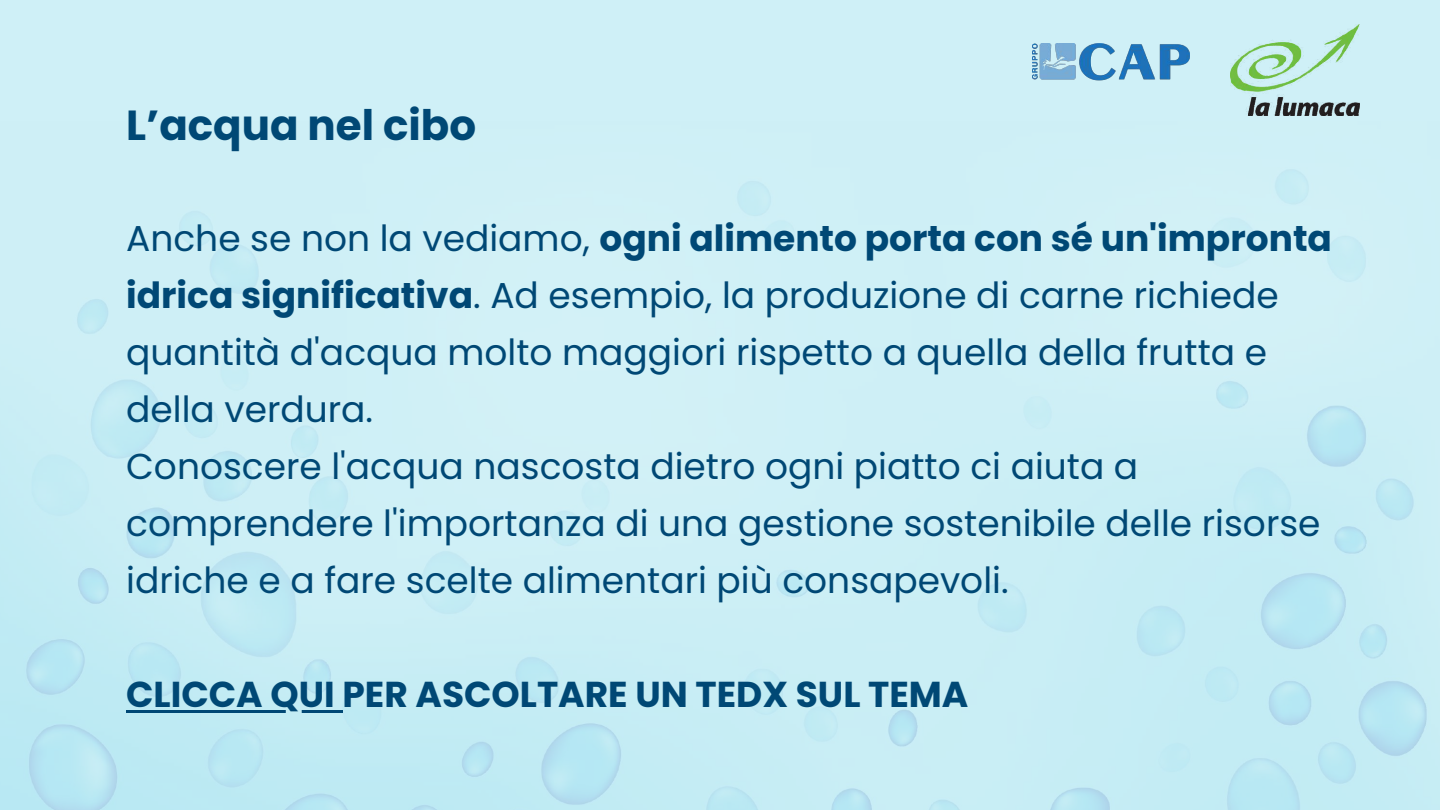
<style>
.page{position:relative;width:1440px;height:810px;background:#cff0f7}
.page>*{position:absolute;margin:0;border:0;box-sizing:border-box;transform-origin:0 0}
.t1{font:700 42px "Poppins";color:#004875}
.t2{font:36px/57px "Poppins";color:#004875}
.t3{font:700 36px "Poppins";color:#004875}
.s1{font-weight:700}
</style>
<div class="page">
<img style="left:0;top:170px;width:1427px;height:640px">
<img style="left:1033px;top:43px;width:157px;height:38px">
<img style="left:1231px;top:25px;width:128px;height:91px">
<hr style="left:126px;top:710px;width:216px;height:3px;background:#004875">
<p class="t1" style="left:126px;top:95px;width:351px">L’acqua nel cibo</p>
<p class="t2" style="left:126px;top:210px;width:1207px">Anche se non la vediamo, <span class="s1">ogni alimento porta con sé un'impronta idrica significativa</span>. Ad esempio, la produzione di carne richiede quantità d'acqua molto maggiori rispetto a quella della frutta e della verdura.<br>Conoscere l'acqua nascosta dietro ogni piatto ci aiuta a comprendere l'importanza di una gestione sostenibile delle risorse idriche e a fare scelte alimentari più consapevoli.</p>
<p class="t3" style="left:126px;top:670px;width:844px">CLICCA QUI PER ASCOLTARE UN TEDX SUL TEMA</p>
</div>
